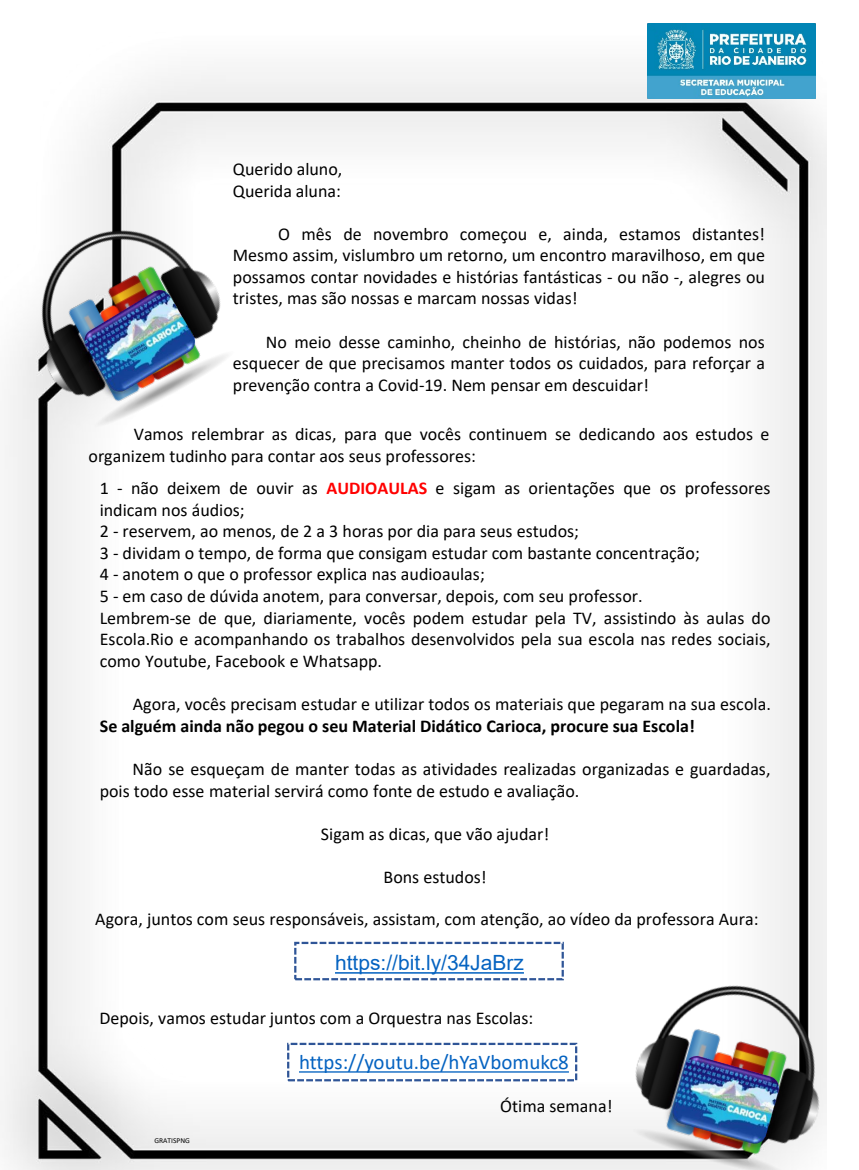
<style>
.page{position:relative;width:859px;height:1170px;background:#fff}
.page>*{position:absolute;margin:0;border:0;box-sizing:border-box;transform-origin:0 0}
.t1{font:21px "Calibri";color:#0563c1}
.t2{font:21px "Arial";color:#0563c1}
.t3{font:18px/21.6px "Calibri";color:#000}
.t4{font:700 18px "Calibri";color:#000}
.t5{font:7.5px "Calibri";color:#000}
.s1{font-weight:700;color:#f00}
</style>
<div class="page">
<img style="left:0;top:33px;width:827px;height:1136px">
<img style="left:648px;top:24px;width:167px;height:75px">
<img style="left:0;top:184px;width:261px;height:268px">
<img style="left:609px;top:952px;width:218px;height:217px">
<img style="left:661px;top:1050px;width:124px;height:105px">
<img style="left:72px;top:284px;width:129px;height:119px">
<div style="left:294px;top:941px;width:270px;height:39px;border:2px dashed #2f5597"></div>
<div style="left:287px;top:1042px;width:290px;height:39px;border:2px dashed #2f5597"></div>
<svg style="left:335px;top:972px;width:189px;height:1px"></svg>
<svg style="left:299px;top:1071px;width:270px;height:1px"></svg>
<p class="t3" style="left:233px;top:158px;width:111px">Querido aluno,<br>Querida aluna:</p>
<p class="t3" style="left:233px;top:222px;width:534px;text-align:justify;text-indent:45px">O mês de novembro começou e, ainda, estamos distantes!<br>Mesmo assim, vislumbro um retorno, um encontro maravilhoso, em que possamos contar novidades e histórias fantásticas - ou não -, alegres ou tristes, mas são nossas e marcam nossas vidas!</p>
<p class="t3" style="left:233px;top:330px;width:534px;text-align:justify;text-indent:33px">No meio desse caminho, cheinho de histórias, não podemos nos esquecer de que precisamos manter todos os cuidados, para reforçar a prevenção contra a Covid-19. Nem pensar em descuidar!</p>
<p class="t3" style="left:89px;top:422px;width:682px;text-indent:45px">Vamos relembrar as dicas, para que vocês continuem se dedicando aos estudos e organizem tudinho para contar aos seus professores:</p>
<p class="t3" style="left:100px;top:477px;width:672px">1 - não deixem de ouvir as <span class="s1">AUDIOAULAS</span> e sigam as orientações que os professores indicam nos áudios;<br>2 - reservem, ao menos, de 2 a 3 horas por dia para seus estudos;<br>3 - dividam o tempo, de forma que consigam estudar com bastante concentração;<br>4 - anotem o que o professor explica nas audioaulas;<br>5 - em caso de dúvida anotem, para conversar, depois, com seu professor.<br>Lembrem-se de que, diariamente, vocês podem estudar pela TV, assistindo às aulas do Escola.Rio e acompanhando os trabalhos desenvolvidos pela sua escola nas redes sociais, como Youtube, Facebook e Whatsapp.</p>
<p class="t3" style="left:133px;top:692px;width:640px">Agora, vocês precisam estudar e utilizar todos os materiais que pegaram na sua escola.</p>
<p class="t4" style="left:100px;top:713px;width:596px">Se alguém ainda não pegou o seu Material Didático Carioca, procure sua Escola!</p>
<p class="t3" style="left:100px;top:757px;width:672px;text-indent:33px">Não se esqueçam de manter todas as atividades realizadas organizadas e guardadas, pois todo esse material servirá como fonte de estudo e avaliação.</p>
<p class="t3" style="left:321px;top:822px;width:230px">Sigam as dicas, que vão ajudar!</p>
<p class="t3" style="left:383px;top:865px;width:105px">Bons estudos!</p>
<p class="t3" style="left:95px;top:907px;width:665px">Agora, juntos com seus responsáveis, assistam, com atenção, ao vídeo da professora Aura:</p>
<p class="t2" style="left:335px;top:948px;width:190px">https://bit.ly/34JaBrz</p>
<p class="t3" style="left:99px;top:1006px;width:435px">Depois, vamos estudar juntos com a Orquestra nas Escolas:</p>
<p class="t1" style="left:299px;top:1047px;width:271px">https://youtu.be/hYaVbomukc8</p>
<p class="t5" style="left:155px;top:1135px;width:37px">GRATISPNG</p>
<p class="t3" style="left:500px;top:1094px;width:114px">Ótima semana!</p>
</div>
